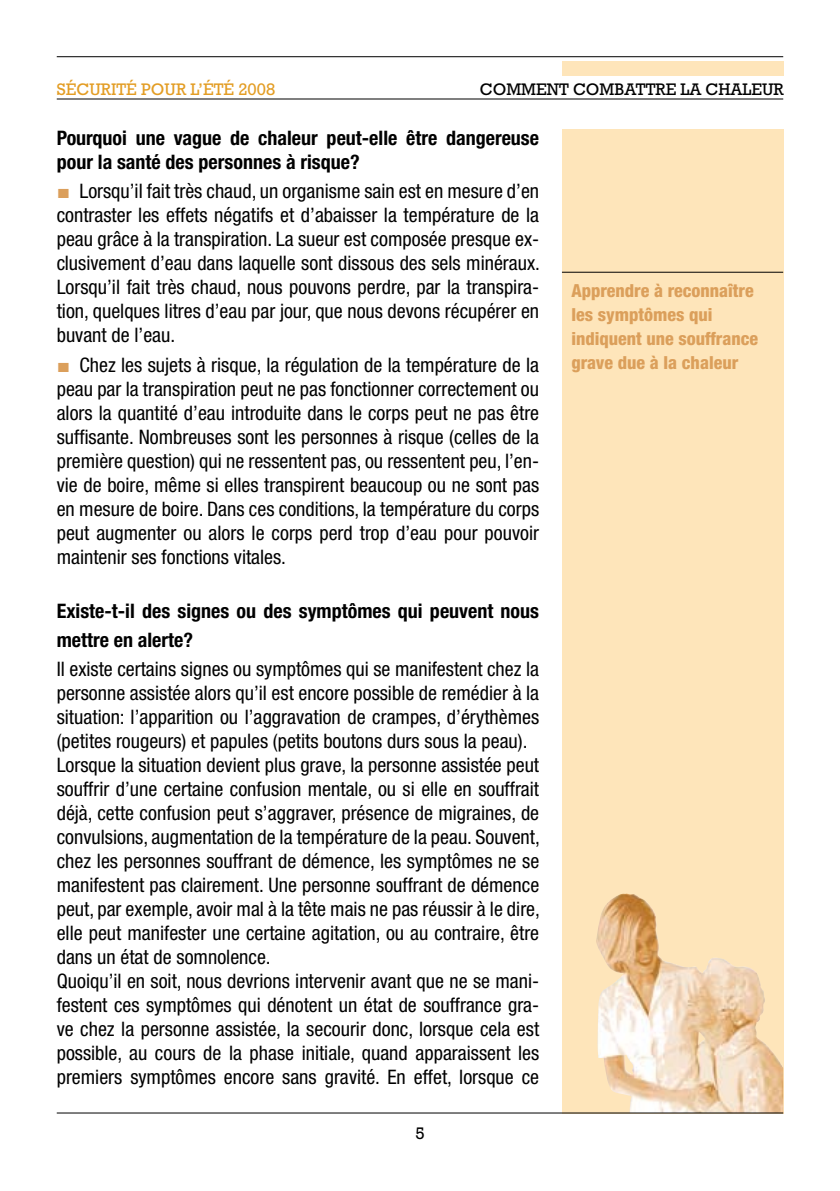
<style>
.page{position:relative;width:840px;height:1191px;background:#fff}
.page>*{position:absolute;margin:0;border:0;box-sizing:border-box;transform-origin:0 0}
.t1{font:condensed 20px/24px "Helvetica Neue";color:#000;text-align:justify}
.t2{font:700 condensed 20px/24px "Helvetica Neue";color:#000}
.t3{font:800 condensed 18px/24px "Helvetica Neue";color:#db9f5b}
.t4{font:17px "Rockwell";color:#000}
.t5{font:17px "Rockwell";color:#e39d24}
.s1{font-family:"Times New Roman";font-stretch:normal;color:#db9f5b}
</style>
<div class="page">
<div style="left:561px;top:129px;width:221px;height:984px;background:#fee5ba"></div>
<hr style="left:57px;top:56px;width:725px;height:1px;background:#000">
<hr style="left:57px;top:99px;width:725px;height:1px;background:#000">
<div style="left:561px;top:62px;width:221px;height:14px;background:#fee5ba"></div>
<img style="left:596px;top:893px;width:186px;height:219px">
<hr style="left:57px;top:1112px;width:725px;height:1px;background:#000">
<hr style="left:561px;top:272px;width:221px;height:1px;background:#000">
<p class="t5" style="left:57px;top:79px;width:220px">SÉCURITÉ POUR L’ÉTÉ 2008</p>
<p class="t4" style="left:479px;top:79px;width:305px">COMMENT COMBATTRE LA CHALEUR</p>
<p class="t2" style="left:57px;top:125px;width:483px">Pourquoi une vague de chaleur peut-elle être dangereuse pour la santé des personnes à risque?</p>
<p class="t1" style="left:57px;top:179px;width:484px"><span class="s1">■</span> Lorsqu’il fait très chaud, un organisme sain est en mesure d’en contraster les effets négatifs et d’abaisser la température de la peau grâce à la transpiration. La sueur est composée presque ex&shy;clusivement d’eau dans laquelle sont dissous des sels minéraux.<br>Lorsqu’il fait très chaud, nous pouvons perdre, par la transpira&shy;tion, quelques litres d’eau par jour, que nous devons récupérer en buvant de l’eau.</p>
<p class="t1" style="left:57px;top:353px;width:483px"><span class="s1">■</span> Chez les sujets à risque, la régulation de la température de la peau par la transpiration peut ne pas fonctionner correctement ou alors la quantité d’eau introduite dans le corps peut ne pas être suffisante. Nombreuses sont les personnes à risque (celles de la première question) qui ne ressentent pas, ou ressentent peu, l’en&shy;vie de boire, même si elles transpirent beaucoup ou ne sont pas en mesure de boire. Dans ces conditions, la température du corps peut augmenter ou alors le corps perd trop d’eau pour pouvoir maintenir ses fonctions vitales.</p>
<p class="t2" style="left:57px;top:596px;width:483px;line-height:28.8px">Existe-t-il des signes ou des symptômes qui peuvent nous mettre en alerte?</p>
<p class="t1" style="left:57px;top:657px;width:484px;text-align:left">Il existe certains signes ou symptômes qui se manifestent chez la personne assistée alors qu’il est encore possible de remédier à la situation: l’apparition ou l’aggravation de crampes, d’érythèmes (petites rougeurs) et papules (petits boutons durs sous la peau).<br>Lorsque la situation devient plus grave, la personne assistée peut souffrir d’une certaine confusion mentale, ou si elle en souffrait déjà, cette confusion peut s’aggraver, présence de migraines, de convulsions, augmentation de la température de la peau. Souvent, chez les personnes souffrant de démence, les symptômes ne se manifestent pas clairement. Une personne souffrant de démence peut, par exemple, avoir mal à la tête mais ne pas réussir à le dire, elle peut manifester une certaine agitation, ou au contraire, être dans un état de somnolence.<br>Quoiqu’il en soit, nous devrions intervenir avant que ne se mani&shy;festent ces symptômes qui dénotent un état de souffrance gra&shy;ve chez la personne assistée, la secourir donc, lorsque cela est possible, au cours de la phase initiale, quand apparaissent les premiers symptômes encore sans gravité. En effet, lorsque ce</p>
<p class="t4" style="left:415px;top:1122px;width:11px">5</p>
<p class="t3" style="left:571px;top:278px;width:188px">Apprendre à reconnaître les symptômes qui indiquent une souffrance grave due à la chaleur</p>
</div>
